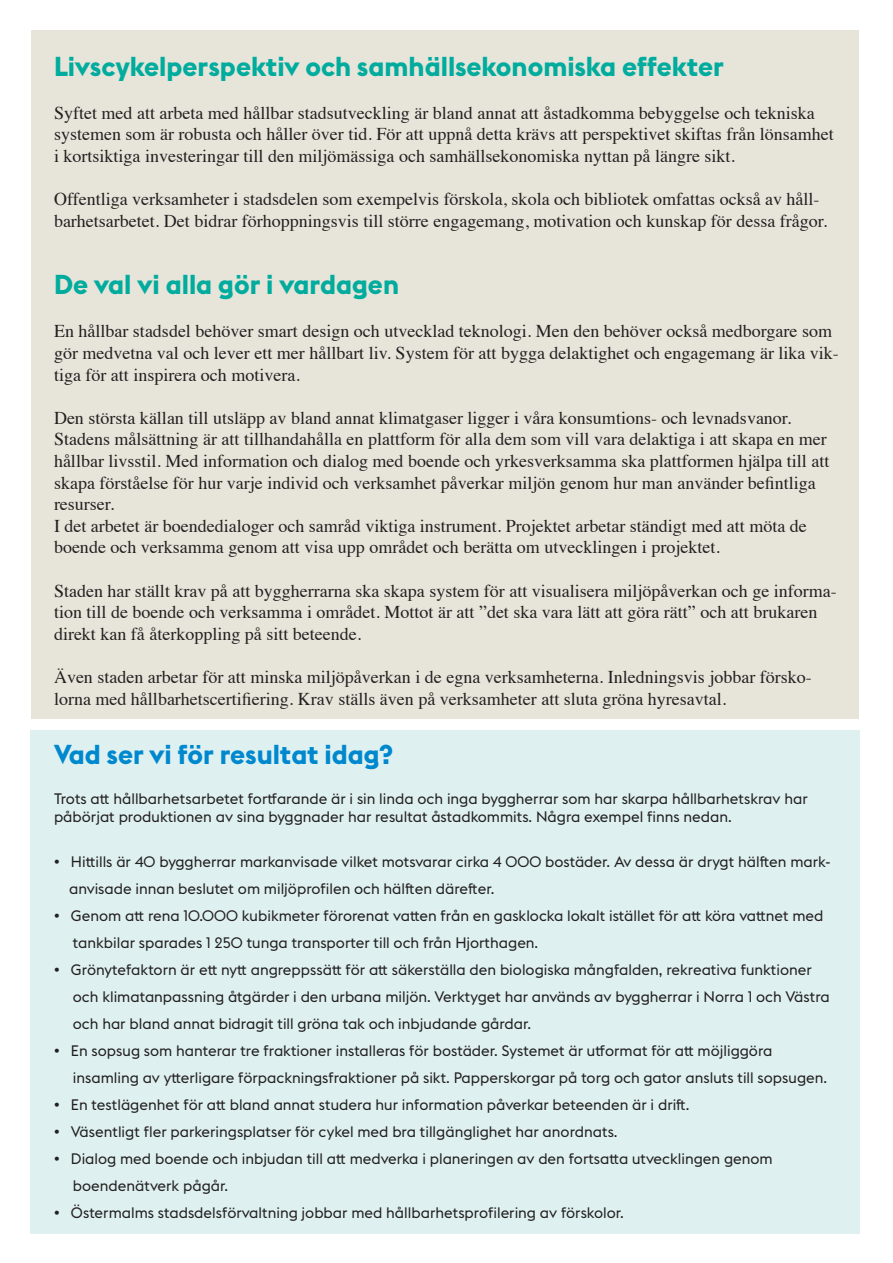
<style>
.page{position:relative;width:893px;height:1263px;background:#fff}
.page>*{position:absolute;margin:0;border:0;box-sizing:border-box;transform-origin:0 0}
.t1{font:700 27px "Stockholm Type";color:#00ac9d}
.t2{font:700 27px "Stockholm Type";color:#0088ce}
.t3{font:18px/21.6px "Times";color:#231f20}
.t4{font:15px/27px "Stockholm Type";color:#231f20}
</style>
<div class="page">
<div style="left:31px;top:30px;width:828px;height:689px;background:#e7e4da"></div>
<div style="left:31px;top:730px;width:829px;height:503px;background:#def1f0"></div>
<p class="t1" style="left:54px;top:47px;width:671px">Livscykelperspektiv och samhällsekonomiska effekter</p>
<p class="t3" style="left:54px;top:100px;width:781px">Syftet med att arbeta med hållbar stadsutveckling är bland annat att åstadkomma bebyggelse och tekniska systemen som är robusta och håller över tid. För att uppnå detta krävs att perspektivet skiftas från lönsamhet i kortsiktiga investeringar till den miljömässiga och samhällsekonomiska nyttan på längre sikt.</p>
<p class="t3" style="left:54px;top:187px;width:775px">Offentliga verksamheter i stadsdelen som exempelvis förskola, skola och bibliotek omfattas också av håll&shy;barhetsarbetet. Det bidrar förhoppningsvis till större engagemang, motivation och kunskap för dessa frågor.</p>
<p class="t1" style="left:54px;top:265px;width:347px">De val vi alla gör i vardagen</p>
<p class="t3" style="left:54px;top:319px;width:786px">En hållbar stadsdel behöver smart design och utvecklad teknologi. Men den behöver också medborgare som gör medvetna val och lever ett mer hållbart liv. System för att bygga delaktighet och engagemang är lika vik&shy;tiga för att inspirera och motivera.</p>
<p class="t3" style="left:54px;top:405px;width:777px">Den största källan till utsläpp av bland annat klimatgaser ligger i våra konsumtions- och levnadsvanor.<br>Stadens målsättning är att tillhandahålla en plattform för alla dem som vill vara delaktiga i att skapa en mer hållbar livsstil. Med information och dialog med boende och yrkesverksamma ska plattformen hjälpa till att skapa förståelse för hur varje individ och verksamhet påverkar miljön genom hur man använder befintliga resurser.</p>
<p class="t3" style="left:54px;top:513px;width:754px">I det arbetet är boendedialoger och samråd viktiga instrument. Projektet arbetar ständigt med att möta de boende och verksamma genom att visa upp området och berätta om utvecklingen i projektet.</p>
<p class="t3" style="left:54px;top:578px;width:784px">Staden har ställt krav på att byggherrarna ska skapa system för att visualisera miljöpåverkan och ge informa&shy;tion till de boende och verksamma i området. Mottot är att ”det ska vara lätt att göra rätt” och att brukaren direkt kan få återkoppling på sitt beteende.</p>
<p class="t3" style="left:54px;top:665px;width:759px">Även staden arbetar för att minska miljöpåverkan i de egna verksamheterna. Inledningsvis jobbar försko&shy;lorna med hållbarhetscertifiering. Krav ställs även på verksamheter att sluta gröna hyresavtal.</p>
<p class="t2" style="left:54px;top:735px;width:340px">Vad ser vi för resultat idag?</p>
<p class="t4" style="left:54px;top:789px;width:755px;line-height:18px">Trots att hållbarhetsarbetet fortfarande är i sin linda och inga byggherrar som har skarpa hållbarhetskrav har påbörjat produktionen av sina byggnader har resultat åstadkommits. Några exempel finns nedan.</p>
<p class="t4" style="left:69px;top:847px;width:763px;text-indent:-15px">• Hittills är 40 byggherrar markanvisade vilket motsvarar cirka 4 000 bostäder. Av dessa är drygt hälften mark&shy;anvisade innan beslutet om miljöprofilen och hälften därefter.</p>
<p class="t4" style="left:73px;top:901px;width:752px;text-indent:-19px">• Genom att rena 10.000 kubikmeter förorenat vatten från en gasklocka lokalt istället för att köra vattnet med tankbilar sparades 1 250 tunga transporter till och från Hjorthagen.</p>
<p class="t4" style="left:73px;top:955px;width:758px;text-indent:-19px">• Grönytefaktorn är ett nytt angreppssätt för att säkerställa den biologiska mångfalden, rekreativa funktioner och klimatanpassning åtgärder i den urbana miljön. Verktyget har används av byggherrar i Norra 1 och Västra och har bland annat bidragit till gröna tak och inbjudande gårdar.</p>
<p class="t4" style="left:73px;top:1036px;width:756px;text-indent:-19px">• En sopsug som hanterar tre fraktioner installeras för bostäder. Systemet är utformat för att möjliggöra insamling av ytterligare förpackningsfraktioner på sikt. Papperskorgar på torg och gator ansluts till sopsugen.</p>
<p class="t4" style="left:54px;top:1090px;width:637px">• En testlägenhet för att bland annat studera hur information påverkar beteenden är i drift.</p>
<p class="t4" style="left:54px;top:1117px;width:565px">• Väsentligt fler parkeringsplatser för cykel med bra tillgänglighet har anordnats.</p>
<p class="t4" style="left:73px;top:1144px;width:701px;text-indent:-19px">• Dialog med boende och inbjudan till att medverka i planeringen av den fortsatta utvecklingen genom boendenätverk pågår.</p>
<p class="t4" style="left:54px;top:1198px;width:571px">• Östermalms stadsdelsförvaltning jobbar med hållbarhetsprofilering av förskolor.</p>
</div>
